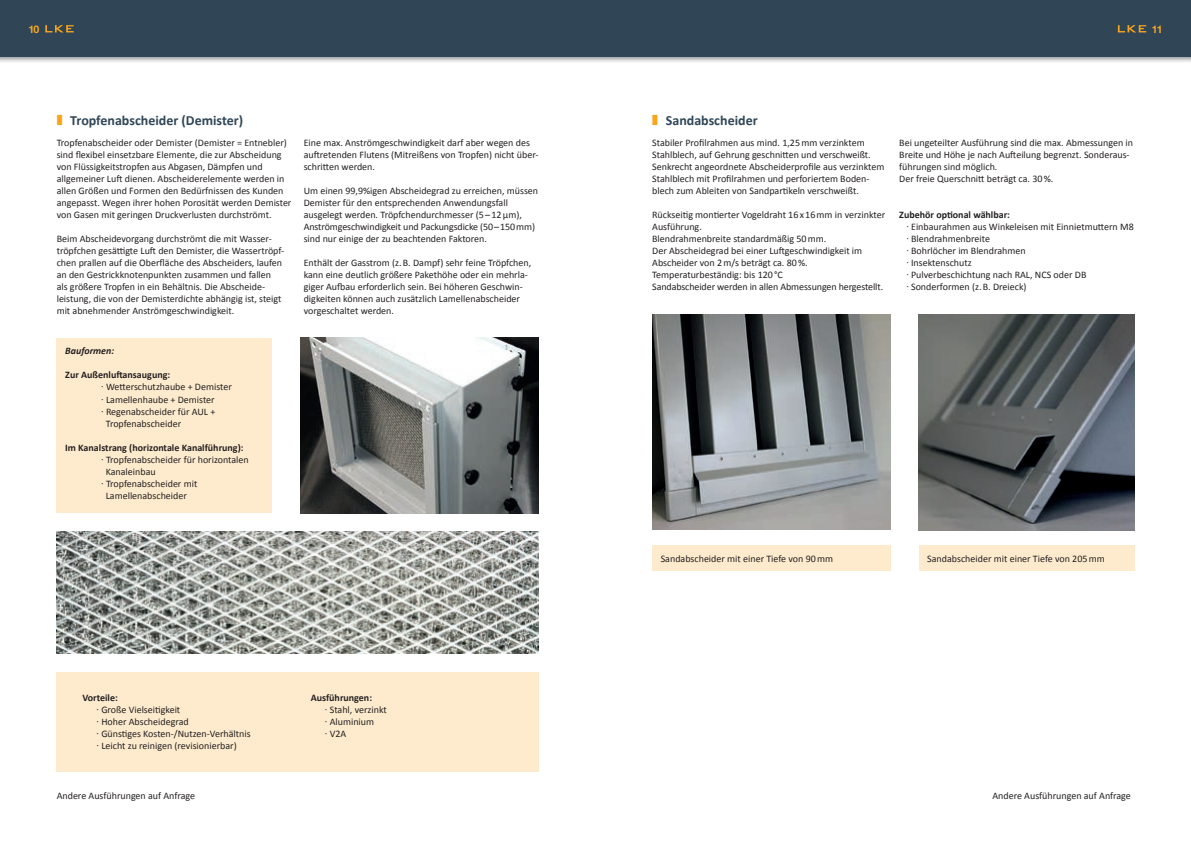
<style>
.page{position:relative;width:1191px;height:842px;background:#fff}
.page>*{position:absolute;margin:0;border:0;box-sizing:border-box;transform-origin:0 0}
.t1{font:700 14px "Calibri";color:#304657}
.t2{font:700 10.5px "Helvetica Neue";color:#f9a61e}
.t3{font:10px/12px "Calibri";color:#231f20}
.t4{font:700 10px "Calibri";color:#231f20}
.t5{font:italic 700 10px "Calibri";color:#231f20}
.s1{font-family:"Monotype Sorts";font-weight:400;color:#f9a61e}
</style>
<div class="page">
<div style="left:57px;top:672px;width:482px;height:99px;background:#feebcd"></div>
<img style="left:300px;top:337px;width:239px;height:176px">
<img style="left:57px;top:531px;width:482px;height:122px">
<div style="left:57px;top:338px;width:215px;height:175px;background:#feebcd"></div>
<img style="left:652px;top:314px;width:238px;height:216px">
<img style="left:918px;top:315px;width:216px;height:215px">
<div style="left:652px;top:546px;width:238px;height:25px;background:#feebcd"></div>
<div style="left:918px;top:546px;width:216px;height:25px;background:#feebcd"></div>
<div style="left:0;top:0;width:1191px;height:57px;background:#304657"></div>
<svg style="left:45px;top:25px;width:29px;height:7px"></svg>
<svg style="left:1117px;top:25px;width:29px;height:7px"></svg>
<p class="t2" style="left:28px;top:19px;width:12px">10</p>
<p class="t2" style="left:1151px;top:19px;width:12px">11</p>
<h1 class="t1" style="left:57px;top:111px;width:188px"><span class="s1">z</span> Tropfenabscheider (Demister)</h1>
<p class="t3" style="left:57px;top:136px;width:236px">Tropfenabscheider oder Demister (Demister = Entnebler) sind flexibel einsetzbare Elemente, die zur Abscheidung von Flüssigkeitstropfen aus Abgasen, Dämpfen und allgemeiner Luft dienen. Abscheiderelemente werden in allen Größen und Formen den Bedürfnissen des Kunden angepasst. Wegen ihrer hohen Porosität werden Demister von Gasen mit geringen Druckverlusten durchströmt.</p>
<p class="t3" style="left:57px;top:232px;width:229px">Beim Abscheidevorgang durchströmt die mit Wasser&shy;tröpfchen gesätti gte Luft den Demister, die Wassertröpf&shy;chen prallen auf die Oberfläche des Abscheiders, laufen an den Gestrickknotenpunkten zusammen und fallen als größere Tropfen in ein Behältnis. Die Abscheide&shy;leistung, die von der Demisterdichte abhängig ist, steigt mit abnehmender Anströmgeschwindigkeit.</p>
<p class="t3" style="left:304px;top:136px;width:236px">Eine max. Anströmgeschwindigkeit darf aber wegen des auftretenden Flutens (Mitreißens von Tropfen) nicht über&shy;schritten werden.</p>
<p class="t3" style="left:304px;top:184px;width:236px">Um einen 99,9%igen Abscheidegrad zu erreichen, müssen Demister für den entsprechenden Anwendungsfall ausgelegt werden. Tröpfchendurchmesser (5 – 12 µm), Anströmgeschwindigkeit und Packungsdicke (50 – 150 mm) sind nur einige der zu beachtenden Faktoren.</p>
<p class="t3" style="left:304px;top:256px;width:229px">Enthält der Gasstrom (z. B. Dampf) sehr feine Tröpfchen, kann eine deutlich größere Pakethöhe oder ein mehrla&shy;giger Aufbau erforderlich sein. Bei höheren Geschwin&shy;digkeiten können auch zusätzlich Lamellenabscheider vorgeschaltet werden.</p>
<p class="t5" style="left:65px;top:345px;width:51px">Bauformen:</p>
<p class="t4" style="left:65px;top:369px;width:107px">Zur Außenluftansaugung:</p>
<p class="t3" style="left:101px;top:381px;width:132px">· Wetterschutzhaube + Demister</p>
<p class="t3" style="left:101px;top:393px;width:115px">· Lamellenhaube + Demister</p>
<p class="t3" style="left:101px;top:405px;width:116px">· Regenabscheider für AUL +</p>
<p class="t3" style="left:106px;top:417px;width:77px">Tropfenabscheider</p>
<p class="t4" style="left:65px;top:441px;width:180px">Im Kanalstrang (horizontale Kanalführung):</p>
<p class="t3" style="left:101px;top:453px;width:149px">· Tropfenabscheider für horizontalen</p>
<p class="t3" style="left:106px;top:465px;width:51px">Kanaleinbau</p>
<p class="t3" style="left:101px;top:477px;width:98px">· Tropfenabscheider mit</p>
<p class="t3" style="left:106px;top:489px;width:83px">Lamellenabscheider</p>
<p class="t4" style="left:82px;top:692px;width:37px">Vorteile:</p>
<p class="t3" style="left:97px;top:703px;width:156px">· Große Vielseitigkeit<br>· Hoher Abscheidegrad<br>· Günstiges Kosten-/Nutzen-Verhältnis · Leicht zu reinigen (revisionierbar)</p>
<p class="t4" style="left:311px;top:692px;width:63px">Ausführungen:</p>
<p class="t3" style="left:325px;top:703px;width:63px">· Stahl, verzinkt · Aluminium<br>· V2A</p>
<h1 class="t1" style="left:652px;top:111px;width:107px"><span class="s1">z</span> Sandabscheider</h1>
<p class="t3" style="left:652px;top:136px;width:234px">Stabiler Profilrahmen aus mind. 1,25 mm verzinktem Stahlblech, auf Gehrung geschnitten und verschweißt.<br>Senkrecht angeordnete Abscheiderprofile aus verzinktem Stahlblech mit Profilrahmen und perforiertem Boden&shy;blech zum Ableiten von Sandpartikeln verschweißt.</p>
<p class="t3" style="left:652px;top:208px;width:235px">Rückseitig montierter Vogeldraht 16 x 16 mm in verzinkter Ausführung.<br>Blendrahmenbreite standardmäßig 50 mm.<br>Der Abscheidegrad bei einer Luftgeschwindigkeit im Abscheider von 2 m/s beträgt ca. 80 %.<br>Temperaturbeständig: bis 120 °C<br>Sandabscheider werden in allen Abmessungen hergestellt.</p>
<p class="t3" style="left:899px;top:136px;width:235px">Bei ungeteilter Ausführung sind die max. Abmessungen in Breite und Höhe je nach Aufteilung begrenzt. Sonderaus&shy;führungen sind möglich.<br>Der freie Querschnitt beträgt ca. 30 %.</p>
<p class="t4" style="left:899px;top:208px;width:112px">Zubehör optional wählbar:</p>
<p class="t3" style="left:906px;top:220px;width:229px">· Einbaurahmen aus Winkeleisen mit Einnietmuttern M8 · Blendrahmenbreite<br>· Bohrlöcher im Blendrahmen<br>· Insektenschutz<br>· Pulverbeschichtung nach RAL, NCS oder DB<br>· Sonderformen (z. B. Dreieck)</p>
<p class="t3" style="left:660px;top:552px;width:174px">Sandabscheider mit einer Tiefe von 90 mm</p>
<p class="t3" style="left:927px;top:552px;width:179px">Sandabscheider mit einer Tiefe von 205 mm</p>
<p class="t3" style="left:57px;top:790px;width:140px">Andere Ausführungen auf Anfrage</p>
<p class="t3" style="left:992px;top:790px;width:140px">Andere Ausführungen auf Anfrage</p>
</div>
